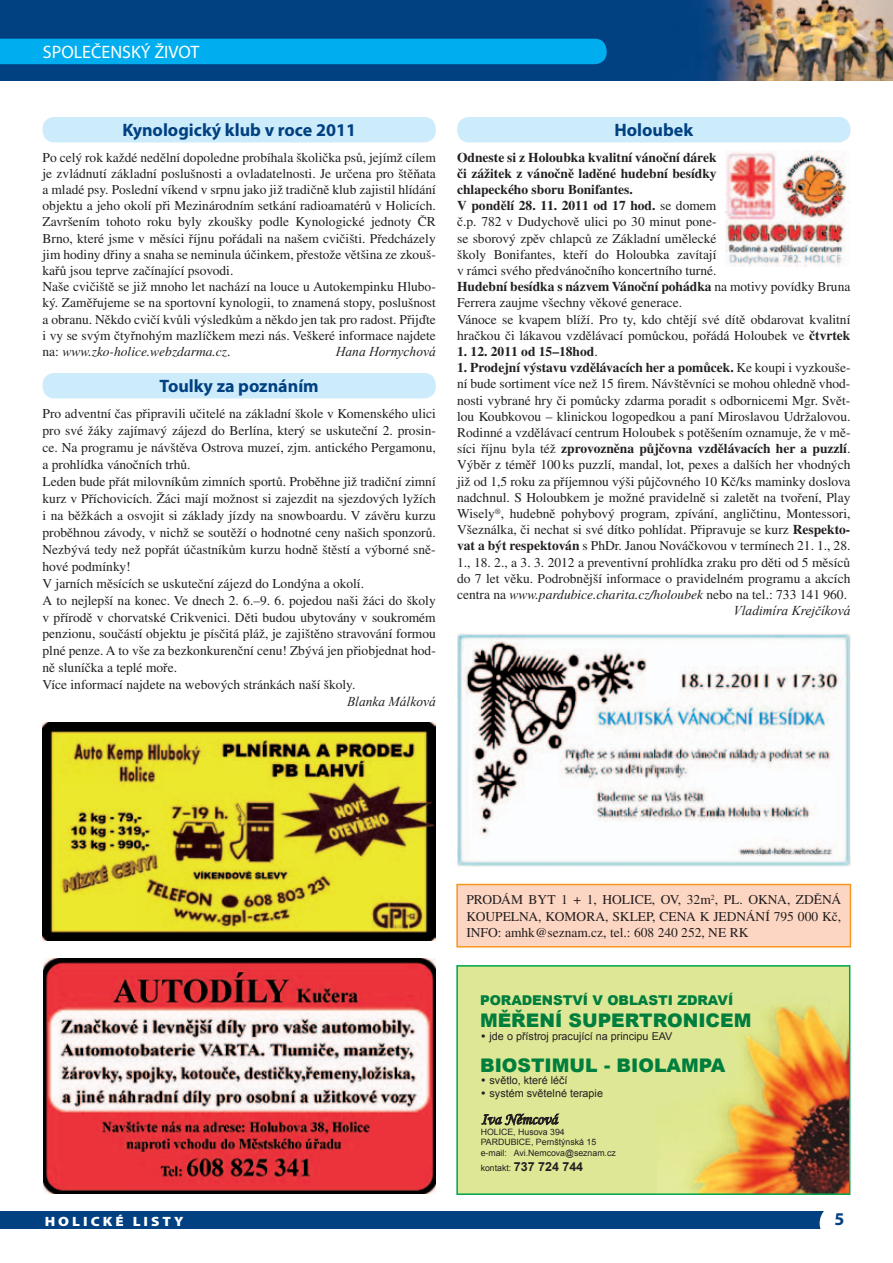
<style>
.page{position:relative;width:893px;height:1263px;background:#fff}
.page>*{position:absolute;margin:0;border:0;box-sizing:border-box;transform-origin:0 0}
.t1{font:900 18.75px "Arial";color:#007e3d}
.t2{font:700 18px "Myriad Pro";color:#014081}
.t3{font:18px "Myriad Pro";color:#fff}
.t4{font:16.2px "Monotype Corsiva";color:#231f20}
.t5{font:13.5px/16.2px "Times CE";color:#231f20}
.t6{font:italic 13.5px "Times New Roman";color:#231f20}
.t7{font:900 13.5px "Arial";letter-spacing:-.005em;color:#007e3d}
.t8{font:700 13.5px "Times CE";color:#231f20}
.t9{font:900 13.5px "Myriad Pro";letter-spacing:.2em;color:#fff;scale:1.11 1}
.t10{font:700 12.45px "Arial";color:#231f20}
.t11{font:10.8px "Arial";color:#231f20}
.t12{font:8.7px/10.5px "Arial";color:#231f20}
.s1{font-style:italic}
.s2{font-weight:700}
.s3{font-weight:400}
.s4{font-family:"Century Gothic";font-weight:700}
.s5{font-weight:400;font-size:8.7px}
</style>
<div class="page">
<div style="left:0;top:0;width:893px;height:81px;background:#014081"></div>
<div style="left:0;top:39px;width:607px;height:25px;background:#00aeef"></div>
<div style="left:0;top:1212px;width:843px;height:17px;background:#014081"></div>
<div style="left:820px;top:1203px;width:39px;height:40px;background:#fff;border-radius:50%"></div>
<div style="left:456px;top:884px;width:395px;height:63px;background:#fdd6c3"></div>
<div style="left:43px;top:117px;width:393px;height:25px;background:#ccecfb;border-radius:12px"></div>
<div style="left:457px;top:117px;width:393px;height:25px;background:#ccecfb;border-radius:12px"></div>
<div style="left:43px;top:373px;width:393px;height:25px;background:#ccecfb;border-radius:12px"></div>
<img style="left:457px;top:634px;width:393px;height:232px">
<img style="left:725px;top:151px;width:125px;height:115px">
<img style="left:43px;top:958px;width:393px;height:236px">
<img style="left:43px;top:723px;width:392px;height:218px">
<svg style="left:456px;top:965px;width:394px;height:230px;background:#d4cd7d"></svg>
<img style="left:704px;top:0;width:189px;height:81px">
<h2 class="t3" style="left:43px;top:41px;width:158px">SPOLEČENSKÝ ŽIVOT</h2>
<h2 class="t2" style="left:122px;top:119px;width:235px">Kynologický klub v roce 2011</h2>
<h2 class="t2" style="left:614px;top:119px;width:80px">Holoubek</h2>
<p class="t5" style="left:43px;top:149px;width:395px">Po celý rok každé nedělní dopoledne probíhala školička psů, jejímž cílem je zvládnutí základní poslušnosti a ovladatelnosti. Je určena pro štěňata a mladé psy. Poslední víkend v srpnu jako již tradičně klub zajistil hlídání objektu a jeho okolí při Mezinárodním setkání radioamatérů v Holicích.<br>Završením tohoto roku byly zkoušky podle Kynologické jednoty ČR Brno, které jsme v měsíci říjnu pořádali na našem cvičišti. Předcházely jim hodiny dřiny a snaha se neminula účinkem, přestože většina ze zkouš&shy;kařů jsou teprve začínající psovodi.<br>Naše cvičiště se již mnoho let nachází na louce u Autokempinku Hlubo&shy;ký. Zaměřujeme se na sportovní kynologii, to znamená stopy, poslušnost a obranu. Někdo cvičí kvůli výsledkům a někdo jen tak pro radost. Přijďte i vy se svým čtyřnohým mazlíčkem mezi nás. Veškeré informace najdete na: <span class="s1">www.zko-holice.webzdarma.cz</span>.</p>
<p class="t6" style="left:336px;top:342px;width:102px">Hana Hornychová</p>
<h2 class="t2" style="left:160px;top:375px;width:161px">Toulky za poznáním</h2>
<p class="t5" style="left:43px;top:405px;width:395px;line-height:17px">Pro adventní čas připravili učitelé na základní škole v Komenského ulici pro své žáky zajímavý zájezd do Berlína, který se uskuteční 2. prosin&shy;ce. Na programu je návštěva Ostrova muzeí, zjm. antického Pergamonu, a prohlídka vánočních trhů.<br>Leden bude přát milovníkům zimních sportů. Proběhne již tradiční zimní kurz v Příchovicích. Žáci mají možnost si zajezdit na sjezdových lyžích i na běžkách a osvojit si základy jízdy na snowboardu. V závěru kurzu proběhnou závody, v nichž se soutěží o hodnotné ceny našich sponzorů.<br>Nezbývá tedy než popřát účastníkům kurzu hodně štěstí a výborné sně&shy;hové podmínky!<br>V jarních měsících se uskuteční zájezd do Londýna a okolí.<br>A to nejlepší na konec. Ve dnech 2. 6.–9. 6. pojedou naši žáci do školy v přírodě v chorvatské Crikvenici. Děti budou ubytovány v soukromém penzionu, součástí objektu je písčitá pláž, je zajištěno stravování formou plné penze. A to vše za bezkonkurenční cenu! Zbývá jen přiobjednat hod&shy;ně sluníčka a teplé moře.<br>Více informací najdete na webových stránkách naší školy.</p>
<p class="t6" style="left:347px;top:692px;width:90px">Blanka Málková</p>
<p class="t5" style="left:457px;top:149px;width:395px"><span class="s2">Odneste si z Holoubka kvalitní vánoční dárek<br>či zážitek z vánočně laděné hudební besídky<br>chlapeckého sboru Bonifantes.<br>V pondělí 28. 11. 2011 od 17 hod.</span> se domem<br>č.p. 782 v Dudychově ulici po 30 minut pone-<br>se sborový zpěv chlapců ze Základní umělecké<br>školy Bonifantes, kteří do Holoubka zavítají<br>v rámci svého předvánočního koncertního turné.<br><span class="s2">Hudební besídka s názvem Vánoční pohádka</span> na motivy povídky Bruna Ferrera zaujme všechny věkové generace.<br>Vánoce se kvapem blíží. Pro ty, kdo chtějí své dítě obdarovat kvalitní hračkou či lákavou vzdělávací pomůckou, pořádá Holoubek ve <span class="s2">čtvrtek</span></p>
<p class="t8" style="left:457px;top:344px;width:142px">1. 12. 2011 od 15–18hod<span class="s3">.</span></p>
<p class="t5" style="left:457px;top:359px;width:395px;text-align:justify"><span class="s2">1. Prodejní výstavu vzdělávacích her a pomůcek.</span> Ke koupi i vyzkouše&shy;ní bude sortiment více než 15 firem. Návštěvníci se mohou ohledně vhod&shy;nosti vybrané hry či pomůcky zdarma poradit s odbornicemi Mgr. Svět&shy;lou Koubkovou – klinickou logopedkou a paní Miroslavou Udržalovou.<br>Rodinné a vzdělávací centrum Holoubek s potěšením oznamuje, že v mě&shy;síci říjnu byla též <span class="s2">zprovozněna půjčovna vzdělávacích her a puzzlí</span>.<br>Výběr z téměř 100 ks puzzlí, mandal, lot, pexes a dalších her vhodných již od 1,5 roku za příjemnou výši půjčovného 10 Kč/ks maminky doslova nadchnul. S Holoubkem je možné pravidelně si zaletět na tvoření, Play Wisely<sup>®</sup>, hudebně pohybový program, zpívání, angličtinu, Montessori, Všeználka, či nechat si své dítko pohlídat. Připravuje se kurz <span class="s2">Respekto&shy;vat a být respektován</span> s PhDr. Janou Nováčkovou v termínech 21. 1., 28.<br>1., 18. 2., a 3. 3. 2012 a preventivní prohlídka zraku pro děti od 5 měsíců do 7 let věku. Podrobnější informace o pravidelném programu a akcích centra na <span class="s1">www.pardubice.charita.cz/holoubek</span> nebo na tel.: 733 141 960.</p>
<p class="t6" style="left:734px;top:601px;width:118px">Vladimíra Krejčíková</p>
<p class="t9" style="left:45px;top:1212px;width:127px">HOLICKÉ LISTY</p>
<p class="t5" style="left:466px;top:891px;width:376px;text-align:justify">PRODÁM BYT 1 + 1, HOLICE, OV, 32m<sup>2</sup>, PL. OKNA, ZDĚNÁ KOUPELNA, KOMORA, SKLEP, CENA K JEDNÁNÍ 795 000 Kč, INFO: amhk@seznam.cz, tel.: 608 240 252, NE RK</p>
<p class="t7" style="left:480px;top:990px;width:255px">PORADENSTVÍ V OBLASTI ZDRAVÍ</p>
<h1 class="t1" style="left:480px;top:1007px;width:273px">MĚŘENÍ SUPERTRONICEM</h1>
<h1 class="t1" style="left:480px;top:1051px;width:247px">BIOSTIMUL - BIOLAMPA</h1>
<p class="t11" style="left:480px;top:1029px;width:194px"><span class="s4">•</span> jde o přístroj pracující na principu EAV</p>
<p class="t11" style="left:480px;top:1073px;width:89px"><span class="s4">•</span> světlo, které léčí</p>
<p class="t11" style="left:480px;top:1086px;width:124px"><span class="s4">•</span> systém světelné terapie</p>
<p class="t4" style="left:481px;top:1109px;width:78px">Iva Němcová</p>
<p class="t12" style="left:481px;top:1126px;width:137px">HOLICE, Husova 394<br>PARDUBICE, Pernštýnská 15 e-mail: Avi.Nemcova@seznam.cz</p>
<p class="t10" style="left:481px;top:1158px;width:104px"><span class="s5">kontakt:</span> 737 724 744</p>
</div>
